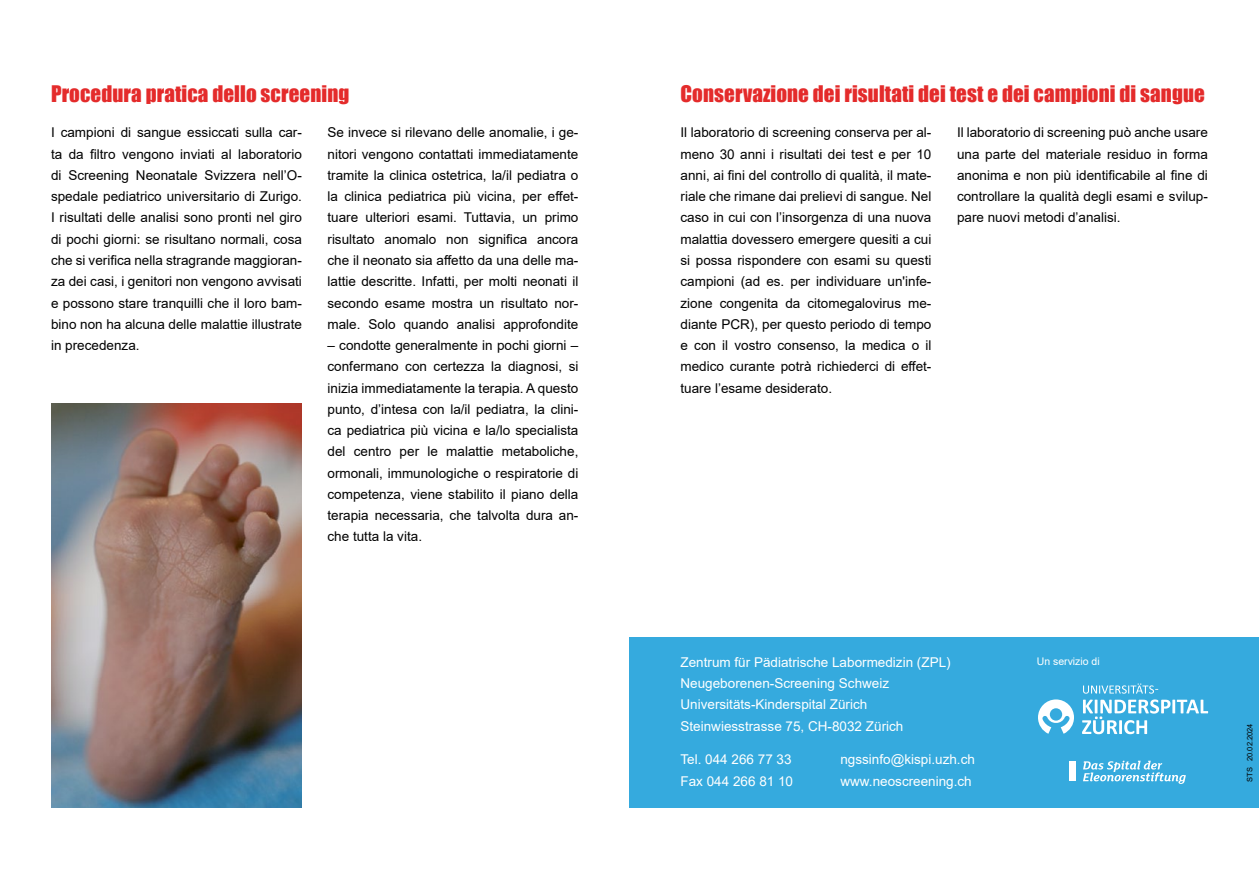
<style>
.page{position:relative;width:1259px;height:893px;background:#fff}
.page>*{position:absolute;margin:0;border:0;box-sizing:border-box;transform-origin:0 0}
.t1{font:21px "Impact";letter-spacing:.005em;color:#e42b2b}
.t2{font:13.5px/21.3px "Arial";color:#000;text-align:justify}
.t3{font:13.5px/21.3px "Arial";color:#fff}
.t4{font:10.5px "Arial";color:#fff}
.t5{font:7.5px "Arial";color:#000}
</style>
<div class="page">
<div style="left:629px;top:638px;width:630px;height:170px;background:#35aade"></div>
<div style="left:1069px;top:761px;width:7px;height:20px;background:#fff"></div>
<svg style="left:1083px;top:761px;width:103px;height:23px"></svg>
<svg style="left:1082px;top:683px;width:126px;height:51px"></svg>
<svg style="left:1038px;top:699px;width:36px;height:35px"></svg>
<img style="left:51px;top:404px;width:251px;height:403px">
<h1 class="t1" style="left:51px;top:77px;width:300px">Procedura pratica dello screening</h1>
<h1 class="t1" style="left:680px;top:77px;width:526px">Conservazione dei risultati dei test e dei campioni di sangue</h1>
<p class="t2" style="left:51px;top:122px;width:252px">I campioni di sangue essiccati sulla car&shy;ta da filtro vengono inviati al laboratorio di Screening Neonatale Svizzera nell’O&shy;spedale pediatrico universitario di Zurigo.<br>I risultati delle analisi sono pronti nel giro di pochi giorni: se risultano normali, cosa che si verifica nella stragrande maggioran&shy;za dei casi, i genitori non vengono avvisati e possono stare tranquilli che il loro bam&shy;bino non ha alcuna delle malattie illustrate in precedenza.</p>
<p class="t2" style="left:327px;top:122px;width:252px">Se invece si rilevano delle anomalie, i ge&shy;nitori vengono contattati immediatamente tramite la clinica ostetrica, la/il pediatra o la clinica pediatrica più vicina, per effet&shy;tuare ulteriori esami. Tuttavia, un primo risultato anomalo non significa ancora che il neonato sia affetto da una delle ma&shy;lattie descritte. Infatti, per molti neonati il secondo esame mostra un risultato nor&shy;male. Solo quando analisi approfondite</p>
<p class="t2" style="left:680px;top:122px;width:252px">Il laboratorio di screening conserva per al&shy;meno 30 anni i risultati dei test e per 10 anni, ai fini del controllo di qualità, il mate&shy;riale che rimane dai prelievi di sangue. Nel caso in cui con l’insorgenza di una nuova malattia dovessero emergere quesiti a cui si possa rispondere con esami su questi campioni (ad es. per individuare un'infe&shy;zione congenita da citomegalovirus me&shy;diante PCR), per questo periodo di tempo e con il vostro consenso, la medica o il medico curante potrà richiederci di effet&shy;tuare l’esame desiderato.</p>
<p class="t2" style="left:957px;top:122px;width:252px">Il laboratorio di screening può anche usare una parte del materiale residuo in forma anonima e non più identificabile al fine di controllare la qualità degli esami e svilup&shy;pare nuovi metodi d’analisi.</p>
<p class="t2" style="left:327px;top:335px;width:252px">– condotte generalmente in pochi giorni – confermano con certezza la diagnosi, si inizia immediatamente la terapia. A questo punto, d’intesa con la/il pediatra, la clini&shy;ca pediatrica più vicina e la/lo specialista del centro per le malattie metaboliche, ormonali, immunologiche o respiratorie di competenza, viene stabilito il piano della terapia necessaria, che talvolta dura an&shy;che tutta la vita.</p>
<p class="t3" style="left:680px;top:651px;width:272px">Zentrum für Pädiatrische Labormedizin (ZPL)<br>Neugeborenen-Screening Schweiz Universitäts-Kinderspital Zürich Steinwiesstrasse 75, CH-8032 Zürich</p>
<p class="t3" style="left:680px;top:749px;width:114px">Tel. 044 266 77 33<br>Fax 044 266 81 10</p>
<p class="t3" style="left:840px;top:749px;width:136px">ngssinfo@kispi.uzh.ch</p>
<p class="t3" style="left:840px;top:770px;width:133px">www.neoscreening.ch</p>
<p class="t4" style="left:1036px;top:654px;width:65px">Un servizio di</p>
<p class="t5" style="left:1244px;top:761px;width:39px;rotate:-90deg">20.02.2024</p>
<p class="t5" style="left:1244px;top:782px;width:16px;rotate:-90deg">STS</p>
</div>
